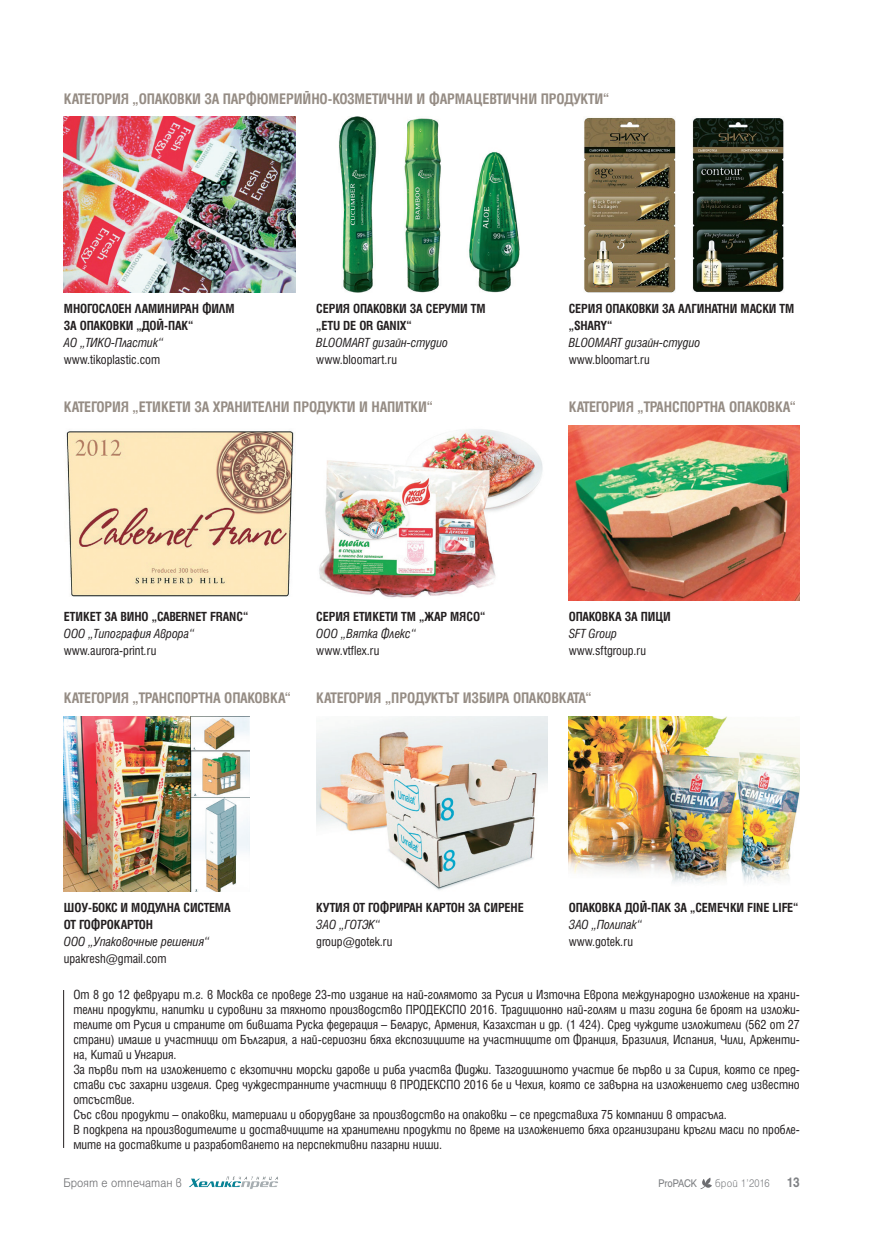
<style>
.page{position:relative;width:885px;height:1238px;background:#fff}
.page>*{position:absolute;margin:0;border:0;box-sizing:border-box;transform-origin:0 0}
.Zaglavie_Abzac_11pt{font:700 condensed 16.5px "Helen Pro";letter-spacing:-.01em;color:#958c84}
.OSNOVEN_TEXT{font:condensed 14.25px/15px "Helen Pro";color:#231f20;text-align:justify}
.OSNOVEN_TEXT-2{font:700 condensed 14.25px/17.1px "Helen Pro";letter-spacing:-.01em;color:#231f20}
.OSNOVEN_TEXT-3{font:italic condensed 14.25px "Helen Pro";color:#231f20}
.t1{font:300 13.5px "Helen Pro";letter-spacing:.01em;color:#6c6d70;scale:.9 1}
.t2{font:300 12px "Helen Pro";letter-spacing:.02em;color:#808285;scale:.9 1}
.t3{font:12px "Helen Pro";letter-spacing:-.02em;color:#808285;scale:.9 1}
.s1{font-weight:700;font-size:15px}
</style>
<div class="page">
<svg style="left:700px;top:1177px;width:11px;height:12px"></svg>
<img style="left:189px;top:1176px;width:89px;height:13px">
<hr style="left:63px;top:989px;width:1px;height:158px;background:#231f20">
<img style="left:64px;top:117px;width:231px;height:175px">
<img style="left:339px;top:117px;width:181px;height:175px">
<img style="left:584px;top:117px;width:200px;height:175px">
<img style="left:568px;top:425px;width:231px;height:175px">
<img style="left:66px;top:431px;width:228px;height:166px">
<img style="left:319px;top:429px;width:224px;height:169px">
<img style="left:64px;top:716px;width:186px;height:175px">
<img style="left:316px;top:716px;width:231px;height:174px">
<img style="left:568px;top:716px;width:231px;height:167px">
<p class="Zaglavie_Abzac_11pt" style="left:64px;top:91px;width:547px">КАТЕГОРИЯ „ОПАКОВКИ ЗА ПАРФЮМЕРИЙНО-КОЗМЕТИЧНИ И ФАРМАЦЕВТИЧНИ ПРОДУКТИ“</p>
<p class="OSNOVEN_TEXT-2" style="left:64px;top:300px;width:172px">МНОГОСЛОЕН ЛАМИНИРАН ФИЛМ<br>ЗА ОПАКОВКИ „ДОЙ-ПАК“</p>
<p class="OSNOVEN_TEXT-3" style="left:64px;top:334px;width:101px">АО „ТИКО-Пластик“</p>
<p class="OSNOVEN_TEXT" style="left:64px;top:352px;width:98px">www.tikoplastic.com</p>
<p class="OSNOVEN_TEXT-2" style="left:316px;top:300px;width:171px">СЕРИЯ ОПАКОВКИ ЗА СЕРУМИ ТМ „ETU DE OR GANIX“</p>
<p class="OSNOVEN_TEXT-3" style="left:316px;top:334px;width:133px">BLOOMART дизайн-студио</p>
<p class="OSNOVEN_TEXT" style="left:316px;top:352px;width:82px">www.bloomart.ru</p>
<p class="Zaglavie_Abzac_11pt" style="left:64px;top:399px;width:371px">КАТЕГОРИЯ „ЕТИКЕТИ ЗА ХРАНИТЕЛНИ ПРОДУКТИ И НАПИТКИ“</p>
<p class="OSNOVEN_TEXT-2" style="left:64px;top:608px;width:186px">ЕТИКЕТ ЗА ВИНО „CABERNET FRANC“</p>
<p class="OSNOVEN_TEXT-3" style="left:64px;top:625px;width:132px">ООО „Типография Аврора“</p>
<p class="OSNOVEN_TEXT" style="left:64px;top:643px;width:94px">www.aurora-print.ru</p>
<p class="OSNOVEN_TEXT-2" style="left:316px;top:608px;width:171px">СЕРИЯ ЕТИКЕТИ ТМ „ЖАР МЯСО“</p>
<p class="OSNOVEN_TEXT-3" style="left:316px;top:625px;width:101px">ООО „Вятка Флекс“</p>
<p class="OSNOVEN_TEXT" style="left:316px;top:643px;width:65px">www.vtflex.ru</p>
<p class="OSNOVEN_TEXT-2" style="left:568px;top:300px;width:227px">СЕРИЯ ОПАКОВКИ ЗА АЛГИНАТНИ МАСКИ ТМ „SHARY“</p>
<p class="OSNOVEN_TEXT-3" style="left:568px;top:334px;width:133px">BLOOMART дизайн-студио</p>
<p class="OSNOVEN_TEXT" style="left:568px;top:352px;width:82px">www.bloomart.ru</p>
<p class="Zaglavie_Abzac_11pt" style="left:568px;top:399px;width:229px">КАТЕГОРИЯ „ТРАНСПОРТНА ОПАКОВКА“</p>
<p class="OSNOVEN_TEXT-2" style="left:568px;top:608px;width:104px">ОПАКОВКА ЗА ПИЦИ</p>
<p class="OSNOVEN_TEXT-3" style="left:568px;top:625px;width:50px">SFT Group</p>
<p class="OSNOVEN_TEXT" style="left:568px;top:643px;width:79px">www.sftgroup.ru</p>
<p class="Zaglavie_Abzac_11pt" style="left:64px;top:689px;width:229px">КАТЕГОРИЯ „ТРАНСПОРТНА ОПАКОВКА“</p>
<p class="Zaglavie_Abzac_11pt" style="left:316px;top:689px;width:277px">КАТЕГОРИЯ „ПРОДУКТЪТ ИЗБИРА ОПАКОВКАТА“</p>
<p class="OSNOVEN_TEXT-2" style="left:64px;top:898px;width:169px">ШОУ-БОКС И МОДУЛНА СИСТЕМА<br>ОТ ГОФРОКАРТОН</p>
<p class="OSNOVEN_TEXT-3" style="left:64px;top:933px;width:147px">ООО „Упаковочные решения“</p>
<p class="OSNOVEN_TEXT" style="left:64px;top:951px;width:104px">upakresh@gmail.com</p>
<p class="OSNOVEN_TEXT-2" style="left:316px;top:898px;width:209px">КУТИЯ ОТ ГОФРИРАН КАРТОН ЗА СИРЕНЕ</p>
<p class="OSNOVEN_TEXT-3" style="left:316px;top:916px;width:65px">ЗАО „ГОТЭК“</p>
<p class="OSNOVEN_TEXT" style="left:316px;top:933px;width:78px">group@gotek.ru</p>
<p class="OSNOVEN_TEXT-2" style="left:568px;top:898px;width:231px">ОПАКОВКА ДОЙ-ПАК ЗА „СЕМЕЧКИ FINE LIFE“</p>
<p class="OSNOVEN_TEXT-3" style="left:568px;top:916px;width:75px">ЗАО „Полипак“</p>
<p class="OSNOVEN_TEXT" style="left:568px;top:933px;width:66px">www.gotek.ru</p>
<p class="OSNOVEN_TEXT" style="left:73px;top:986px;width:728px">От 8 до 12 февруари т.г. в Москва се проведе 23-то издание на най-голямото за Русия и Източна Европа международно изложение на храни&shy;телни продукти, напитки и суровини за тяхното производство ПРОДЕКСПО 2016. Традиционно най-голям и тази година бе броят на изложи&shy;телите от Русия и страните от бившата Руска федерация – Беларус, Армения, Казахстан и др. (1 424). Сред чуждите изложители (562 от 27 страни) имаше и участници от България, а най-сериозни бяха експозициите на участниците от Франция, Бразилия, Испания, Чили, Арженти&shy;на, Китай и Унгария.</p>
<p class="OSNOVEN_TEXT" style="left:73px;top:1061px;width:728px">За първи път на изложението с екзотични морски дарове и риба участва Фиджи. Тазгодишното участие бе първо и за Сирия, която се пред&shy;стави със захарни изделия. Сред чуждестранните участници в ПРОДЕКСПО 2016 бе и Чехия, която се завърна на изложението след известно отсъствие.</p>
<p class="OSNOVEN_TEXT" style="left:73px;top:1106px;width:655px">Със свои продукти – опаковки, материали и оборудване за производство на опаковки – се представиха 75 компании в отрасъла.</p>
<p class="OSNOVEN_TEXT" style="left:73px;top:1121px;width:728px">В подкрепа на производителите и доставчиците на хранителни продукти по време на изложението бяха организирани кръгли маси по пробле&shy;мите на доставките и разработването на перспективни пазарни ниши.</p>
<p class="t1" style="left:63px;top:1175px;width:133px">Броят е отпечатан в</p>
<p class="t3" style="left:658px;top:1176px;width:44px">ProPACK</p>
<p class="t2" style="left:715px;top:1176px;width:95px">брой 1’2016 <span class="s1">13</span></p>
</div>
